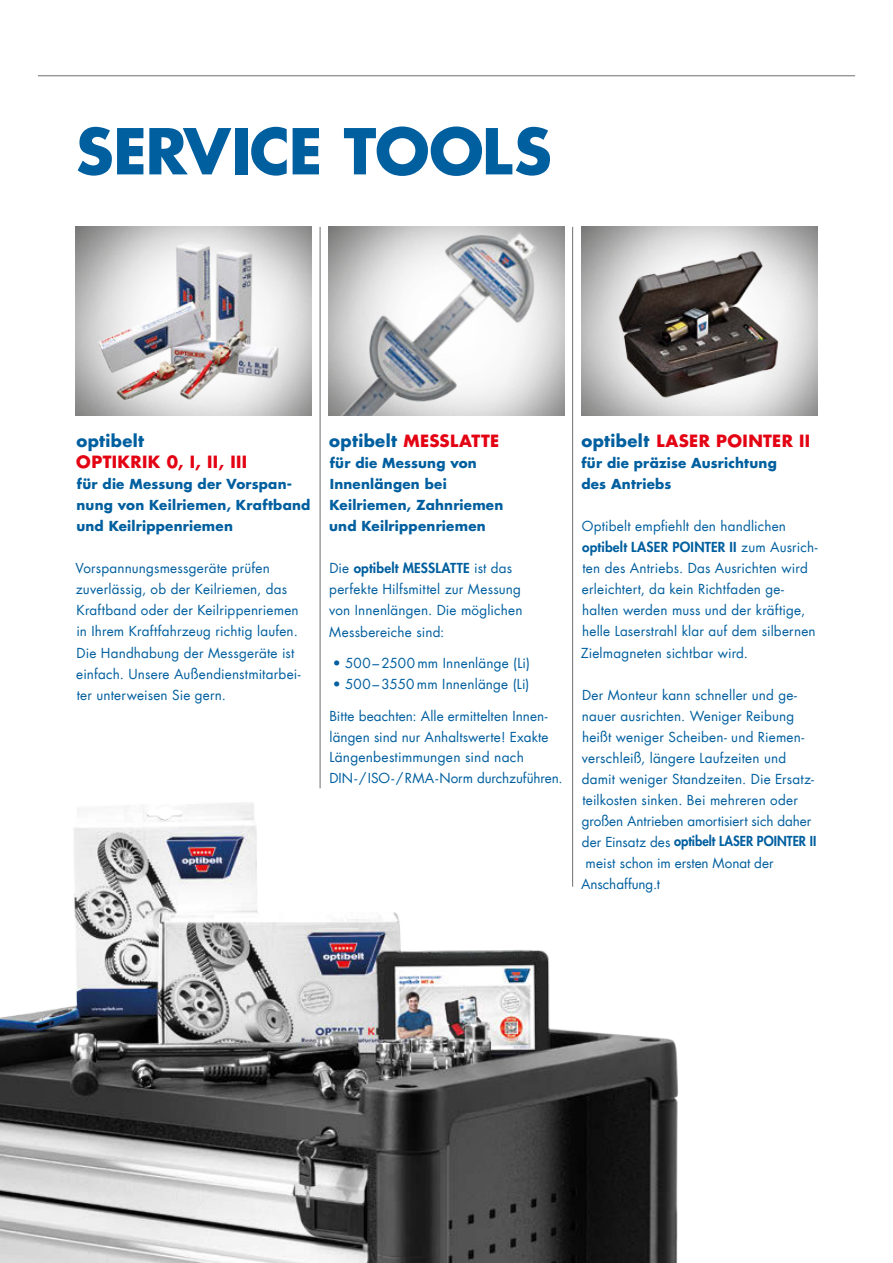
<style>
.page{position:relative;width:893px;height:1263px;background:#fff}
.page>*{position:absolute;margin:0;border:0;box-sizing:border-box;transform-origin:0 0}
.t1{font:700 61.5px "Futura Com";letter-spacing:-.025em;color:#005f9f}
.t2{font:700 16.5px "Futura Com";letter-spacing:.025em;color:#e30313}
.t3{font:700 16.5px "Futura Com";letter-spacing:.02em;color:#005f9f}
.t4{font:13.5px/21px "Futura Com";letter-spacing:.01em;color:#005f9f}
.t5{font:700 13.5px/21px "Futura Com";letter-spacing:.015em;color:#005f9f}
.t6{font:800 13.5px "Futura Com";color:#005f9f;scale:.95 1}
.s1{color:#005f9f}
.s2{font-weight:800}
.s3{font-weight:400}
</style>
<div class="page">
<hr style="left:38px;top:75px;width:817px;height:1px;background:#6f6f6f">
<img style="left:329px;top:227px;width:235px;height:189px">
<img style="left:86px;top:235px;width:206px;height:173px">
<img style="left:601px;top:227px;width:203px;height:188px">
<hr style="left:572px;top:227px;width:1px;height:660px;background:#6f6f6f">
<hr style="left:320px;top:227px;width:1px;height:561px;background:#6f6f6f">
<img style="left:0;top:788px;width:678px;height:475px">
<h1 class="t1" style="left:76px;top:104px;width:477px">SERVICE TOOLS</h1>
<p class="t3" style="left:76px;top:428px;width:69px">optibelt</p>
<p class="t2" style="left:76px;top:449px;width:172px">OPTIKRIK 0, I, II, III</p>
<p class="t5" style="left:76px;top:473px;width:235px">für die Messung der Vorspan&shy;nung von Keilriemen, Kraftband und Keilrippenriemen</p>
<p class="t4" style="left:76px;top:558px;width:226px">Vorspannungsmessgeräte prüfen zuverlässig, ob der Keilriemen, das Kraftband oder der Keilrippenriemen in Ihrem Kraftfahrzeug richtig laufen.<br>Die Handhabung der Messgeräte ist einfach. Unsere Außendienstmitarbei&shy;ter unterweisen Sie gern.</p>
<p class="t2" style="left:329px;top:428px;width:171px"><span class="s1">optibelt</span> MESSLATTE</p>
<p class="t5" style="left:329px;top:452px;width:176px">für die Messung von<br>Innenlängen bei<br>Keilriemen, Zahnriemen und Keilrippenriemen</p>
<p class="t4" style="left:329px;top:558px;width:195px">Die <span class="s2">optibelt MESSLATTE</span> ist das perfekte Hilfsmittel zur Messung von Innenlängen. Die möglichen<br>Messbereiche sind:</p>
<p class="t4" style="left:333px;top:652px;width:199px">• 500–2500 mm Innenlänge (Li)</p>
<p class="t4" style="left:333px;top:673px;width:198px">• 500–3550 mm Innenlänge (Li)</p>
<p class="t4" style="left:329px;top:705px;width:235px">Bitte beachten: Alle ermittelten Innen&shy;längen sind nur Anhaltswerte! Exakte Längenbestimmungen sind nach DIN-/ISO-/RMA-Norm durchzuführen.</p>
<p class="t2" style="left:581px;top:428px;width:230px"><span class="s1">optibelt</span> LASER POINTER II</p>
<p class="t5" style="left:581px;top:452px;width:197px">für die präzise Ausrichtung des Antriebs</p>
<p class="t4" style="left:581px;top:516px;width:238px">Optibelt empfiehlt den handlichen <span class="s2">optibelt LASER POINTER II</span> zum Ausrich&shy;ten des Antriebs. Das Ausrichten wird erleichtert, da kein Richtfaden ge&shy;halten werden muss und der kräftige, helle Laserstrahl klar auf dem silbernen Zielmagneten sichtbar wird.</p>
<p class="t4" style="left:582px;top:684px;width:216px">Der Monteur kann schneller und ge-</p>
<p class="t4" style="left:582px;top:705px;width:214px">nauer ausrichten. Weniger Reibung</p>
<p class="t4" style="left:582px;top:726px;width:224px">heißt weniger Scheiben- und Riemen-</p>
<p class="t4" style="left:582px;top:747px;width:206px">verschleiß, längere Laufzeiten und</p>
<p class="t4" style="left:582px;top:768px;width:234px">damit weniger Standzeiten. Die Ersatz-</p>
<p class="t4" style="left:582px;top:789px;width:217px">teilkosten sinken. Bei mehreren oder</p>
<p class="t4" style="left:582px;top:810px;width:231px">großen Antrieben amortisiert sich daher</p>
<p class="t6" style="left:582px;top:831px;width:248px"><span class="s3">der Einsatz des</span> optibelt LASER POINTER II</p>
<p class="t4" style="left:585px;top:852px;width:190px">meist schon im ersten Monat der</p>
<p class="t4" style="left:581px;top:873px;width:80px">Anschaffung.t</p>
</div>
